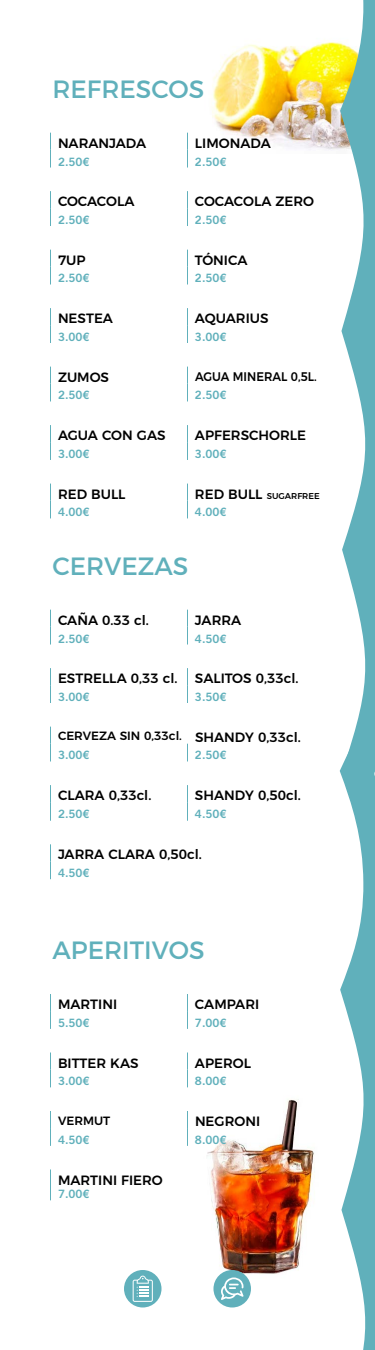
<style>
.page{position:relative;width:375px;height:1350px;background:#fff}
.page>*{position:absolute;margin:0;border:0;box-sizing:border-box;transform-origin:0 0}
.t1{font:25px "Montserrat";color:#60b0bb}
.t2{font:500 13.5px "Montserrat";color:#000}
.t3{font:500 12.5px "Montserrat";color:#000;scale:.93 1}
.t4{font:500 12px "Montserrat";color:#000}
.t5{font:11.5px "Trade Gothic LT Std Bd 2";color:#60b0bb}
.t6{font:500 8.5px "Montserrat";color:#000}
.s1{font-size:13.5px}
</style>
<div class="page">
<img style="left:212px;top:42px;width:128px;height:108px">
<img style="left:207px;top:1099px;width:108px;height:182px">
<svg style="left:340px;top:0;width:35px;height:733px;fill:#60b0bb"></svg>
<svg style="left:340px;top:733px;width:35px;height:617px"></svg>
<svg style="left:187px;top:133px;width:1px;height:35px"></svg>
<svg style="left:187px;top:191px;width:1px;height:35px"></svg>
<svg style="left:187px;top:250px;width:1px;height:34px"></svg>
<svg style="left:187px;top:308px;width:1px;height:35px"></svg>
<svg style="left:187px;top:367px;width:1px;height:34px"></svg>
<svg style="left:187px;top:425px;width:1px;height:35px"></svg>
<svg style="left:187px;top:484px;width:1px;height:34px"></svg>
<svg style="left:187px;top:610px;width:1px;height:35px"></svg>
<svg style="left:187px;top:668px;width:1px;height:35px"></svg>
<svg style="left:187px;top:744px;width:1px;height:17px"></svg>
<svg style="left:187px;top:785px;width:1px;height:36px"></svg>
<svg style="left:187px;top:994px;width:1px;height:35px"></svg>
<svg style="left:187px;top:1053px;width:1px;height:34px"></svg>
<svg style="left:50px;top:844px;width:1px;height:35px"></svg>
<hr style="left:50px;top:1169px;width:1px;height:31px;background:#60b0bb">
<svg style="left:187px;top:1111px;width:1px;height:35px"></svg>
<svg style="left:50px;top:133px;width:1px;height:35px"></svg>
<svg style="left:50px;top:191px;width:1px;height:35px"></svg>
<svg style="left:50px;top:250px;width:1px;height:34px"></svg>
<svg style="left:50px;top:308px;width:1px;height:35px"></svg>
<svg style="left:50px;top:367px;width:1px;height:34px"></svg>
<svg style="left:50px;top:425px;width:1px;height:35px"></svg>
<svg style="left:50px;top:484px;width:1px;height:34px"></svg>
<svg style="left:50px;top:610px;width:1px;height:35px"></svg>
<svg style="left:50px;top:668px;width:1px;height:35px"></svg>
<svg style="left:50px;top:727px;width:1px;height:34px"></svg>
<svg style="left:50px;top:785px;width:1px;height:36px"></svg>
<svg style="left:50px;top:994px;width:1px;height:35px"></svg>
<svg style="left:50px;top:1053px;width:1px;height:34px"></svg>
<svg style="left:50px;top:1111px;width:1px;height:35px"></svg>
<div style="left:213px;top:1270px;width:38px;height:37px;background:#60b0bb;border-radius:50%"></div>
<svg style="left:221px;top:1277px;width:23px;height:23px"></svg>
<div style="left:124px;top:1270px;width:38px;height:37px;background:#60b0bb;border-radius:50%"></div>
<svg style="left:133px;top:1276px;width:20px;height:26px"></svg>
<h1 class="t1" style="left:52px;top:69px;width:153px">REFRESCOS</h1>
<p class="t2" style="left:58px;top:132px;width:90px">NARANJADA</p>
<p class="t2" style="left:195px;top:132px;width:77px">LIMONADA</p>
<p class="t5" style="left:58px;top:154px;width:33px">2.50€</p>
<p class="t5" style="left:195px;top:154px;width:33px">2.50€</p>
<p class="t2" style="left:58px;top:191px;width:78px">COCACOLA</p>
<p class="t2" style="left:195px;top:191px;width:121px">COCACOLA ZERO</p>
<p class="t5" style="left:58px;top:213px;width:33px">2.50€</p>
<p class="t5" style="left:195px;top:213px;width:33px">2.50€</p>
<p class="t2" style="left:58px;top:249px;width:29px">7UP</p>
<p class="t2" style="left:195px;top:249px;width:54px">TÓNICA</p>
<p class="t5" style="left:58px;top:271px;width:33px">2.50€</p>
<p class="t5" style="left:195px;top:271px;width:33px">2.50€</p>
<p class="t2" style="left:58px;top:308px;width:57px">NESTEA</p>
<p class="t2" style="left:195px;top:308px;width:75px">AQUARIUS</p>
<p class="t5" style="left:58px;top:330px;width:33px">3.00€</p>
<p class="t5" style="left:195px;top:330px;width:33px">3.00€</p>
<p class="t2" style="left:58px;top:366px;width:53px">ZUMOS</p>
<p class="t3" style="left:195px;top:366px;width:132px">AGUA MINERAL 0,5L.</p>
<p class="t5" style="left:58px;top:388px;width:33px">2.50€</p>
<p class="t5" style="left:195px;top:388px;width:33px">2.50€</p>
<p class="t2" style="left:58px;top:424px;width:109px">AGUA CON GAS</p>
<p class="t2" style="left:195px;top:424px;width:113px">APFERSCHORLE</p>
<p class="t5" style="left:58px;top:447px;width:33px">3.00€</p>
<p class="t5" style="left:195px;top:447px;width:33px">3.00€</p>
<p class="t2" style="left:58px;top:483px;width:69px">RED BULL</p>
<p class="t6" style="left:195px;top:489px;width:126px"><span class="s1">RED BULL</span> SUGARFREE</p>
<p class="t5" style="left:58px;top:505px;width:33px">4.00€</p>
<p class="t5" style="left:195px;top:505px;width:33px">4.00€</p>
<h1 class="t1" style="left:52px;top:546px;width:137px">CERVEZAS</h1>
<p class="t2" style="left:58px;top:609px;width:93px">CAÑA 0.33 cl.</p>
<p class="t2" style="left:195px;top:609px;width:48px">JARRA</p>
<p class="t5" style="left:58px;top:631px;width:33px">2.50€</p>
<p class="t5" style="left:195px;top:631px;width:33px">4.50€</p>
<p class="t2" style="left:58px;top:668px;width:121px">ESTRELLA 0,33 cl.</p>
<p class="t2" style="left:195px;top:668px;width:105px">SALITOS 0,33cl.</p>
<p class="t5" style="left:58px;top:690px;width:33px">3.00€</p>
<p class="t5" style="left:195px;top:690px;width:33px">3.50€</p>
<p class="t4" style="left:58px;top:726px;width:244px">CERVEZA SIN 0,33cl. <span class="s1">SHANDY 0,33cl.</span></p>
<p class="t5" style="left:58px;top:748px;width:33px">3.00€</p>
<p class="t5" style="left:195px;top:748px;width:33px">2.50€</p>
<p class="t2" style="left:58px;top:785px;width:95px">CLARA 0,33cl.</p>
<p class="t2" style="left:195px;top:785px;width:107px">SHANDY 0,50cl.</p>
<p class="t5" style="left:58px;top:807px;width:33px">2.50€</p>
<p class="t5" style="left:195px;top:807px;width:33px">4.50€</p>
<p class="t2" style="left:58px;top:844px;width:145px">JARRA CLARA 0,50cl.</p>
<p class="t5" style="left:58px;top:866px;width:33px">4.50€</p>
<h1 class="t1" style="left:52px;top:930px;width:154px">APERITIVOS</h1>
<p class="t2" style="left:58px;top:993px;width:61px">MARTINI</p>
<p class="t2" style="left:195px;top:993px;width:66px">CAMPARI</p>
<p class="t5" style="left:58px;top:1016px;width:33px">5.50€</p>
<p class="t5" style="left:195px;top:1016px;width:33px">7.00€</p>
<p class="t2" style="left:58px;top:1052px;width:82px">BITTER KAS</p>
<p class="t2" style="left:195px;top:1052px;width:58px">APEROL</p>
<p class="t5" style="left:58px;top:1074px;width:33px">3.00€</p>
<p class="t5" style="left:195px;top:1074px;width:33px">8.00€</p>
<p class="t4" style="left:58px;top:1111px;width:54px">VERMUT</p>
<p class="t2" style="left:195px;top:1110px;width:67px">NEGRONI</p>
<p class="t5" style="left:58px;top:1133px;width:33px">4.50€</p>
<p class="t5" style="left:195px;top:1133px;width:33px">8.00€</p>
<p class="t2" style="left:58px;top:1169px;width:106px">MARTINI FIERO</p>
<p class="t5" style="left:58px;top:1187px;width:33px">7.00€</p>
</div>
